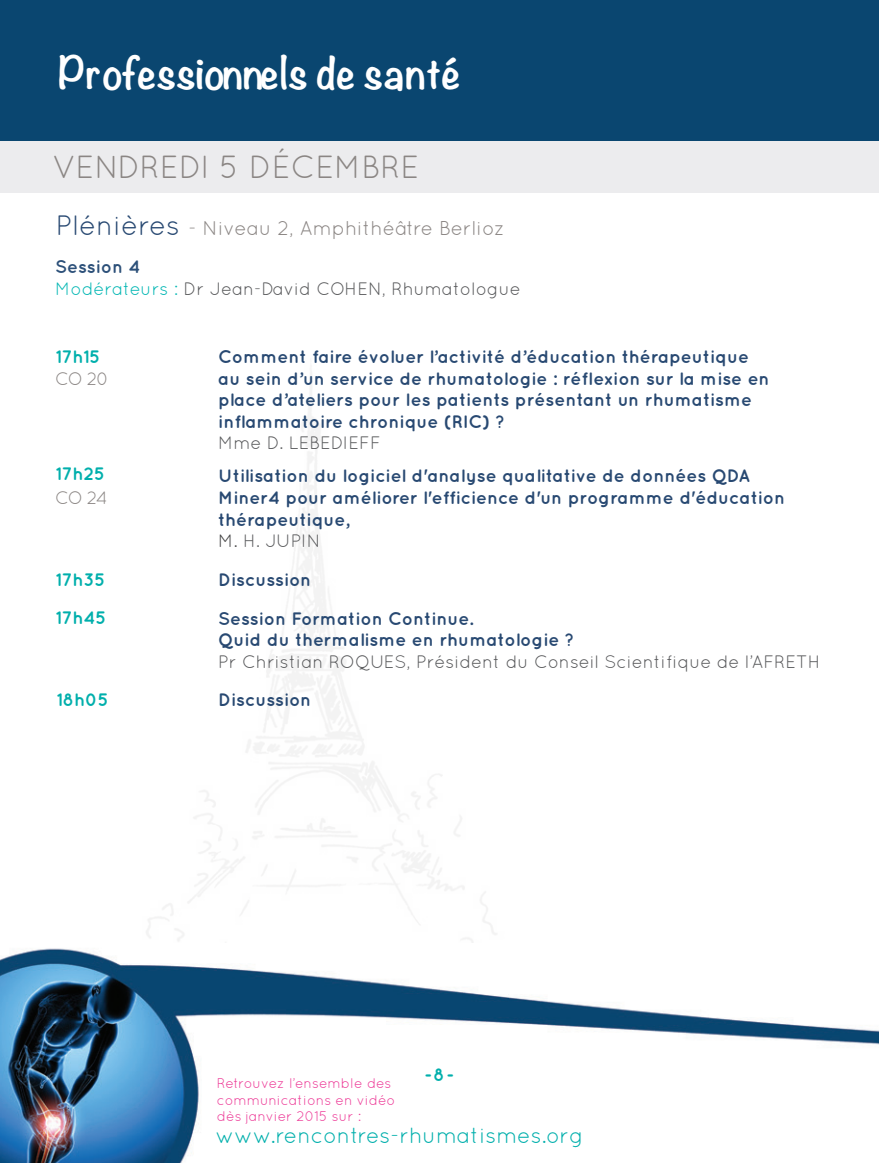
<style>
.page{position:relative;width:879px;height:1163px;background:#fff}
.page>*{position:absolute;margin:0;border:0;box-sizing:border-box;transform-origin:0 0}
.t1{font:700 40px "Noteworthy";color:#fff}
.t2{font:32px "Quicksand";color:#8b8684}
.t3{font:22px "Quicksand";color:#00afac}
.t4{font:20px "Quicksand";color:#8b8684}
.t5{font:700 18px/21.6px "Quicksand";color:#284972}
.t6{font:18px/21.6px "Quicksand";color:#57585a}
.t7{font:700 18px/38.6px "Quicksand";color:#00afac}
.t8{font:18px "Quicksand";letter-spacing:-.07em;color:#8b8684}
.t9{font:14px/16.8px "Quicksand";color:#ed3896}
.s1{font-size:28px;color:#284972}
.s2{font-weight:700;color:#2c5079}
.s3{color:#00b6b3}
.s4{font-weight:400;color:#3e3e3f}
.s5{font-weight:400;color:#57585a}
</style>
<div class="page">
<div style="left:0;top:140px;width:879px;height:53px;background:#ececee"></div>
<div style="left:0;top:0;width:879px;height:140px;background:#0a4670"></div>
<img style="left:0;top:948px;width:879px;height:214px">
<h1 class="t1" style="left:58px;top:37px;width:405px">Professionnels de santé</h1>
<h2 class="t2" style="left:52px;top:148px;width:303px">VENDREDI 5 d écembr</h2>
<h2 class="t2" style="left:400px;top:148px;width:20px">e</h2>
<p class="t4" style="left:56px;top:217px;width:451px"><span class="s1">Plénières</span> - N iveau 2, Amphithéâtre Berlioz</p>
<p class="t6" style="left:55px;top:256px;width:467px"><span class="s2">Session 4<br></span><span class="s3">Modérateurs :</span> Dr Jean-David COHEN, Rhumatologue</p>
<p class="t7" style="left:56px;top:337px;width:46px">17h15</p>
<p class="t8" style="left:55px;top:368px;width:56px">CO 20</p>
<p class="t7" style="left:56px;top:453px;width:51px">17h25</p>
<p class="t8" style="left:55px;top:488px;width:54px">CO 24</p>
<p class="t7" style="left:56px;top:559px;width:52px">17h35<br>17h45</p>
<p class="t7" style="left:57px;top:679px;width:54px">18h05</p>
<p class="t5" style="left:218px;top:345px;width:553px">Comment faire évoluer l’activité d’éducation thérapeutique au sein d’un service de rhumatologie : réflexion sur la mise en place d’ateliers pour les patients présentant un rhumatisme inflammatoire chronique (RIC) ?</p>
<p class="t6" style="left:218px;top:432px;width:164px">Mme D. LEBEDIEFF</p>
<p class="t5" style="left:218px;top:464px;width:568px">Utilisation du logiciel d'analyse qualitative de données QDA Miner4 pour améliorer l'efficience d'un programme d'éducation thérapeutique,<br><span class="s4">M.</span> <span class="s5">H. JUPIN</span></p>
<p class="t5" style="left:218px;top:559px;width:257px;line-height:38.6px">Discussion<br>Session Formation Continue.</p>
<p class="t5" style="left:218px;top:628px;width:358px">Quid du thermalisme en rhumatologie ?</p>
<p class="t6" style="left:218px;top:650px;width:136px">Pr Christian ROQUES</p>
<p class="t6" style="left:407px;top:650px;width:415px">, Président du Conseil Scientifique de l’AFRETH</p>
<p class="t5" style="left:218px;top:688px;width:95px">Discussion</p>
<p class="t7" style="left:424px;top:1054px;width:31px">- 8 -</p>
<p class="t9" style="left:217px;top:1074px;width:180px">Retrouvez l’ensemble des communications en vidéo dès janvier 2015 sur :</p>
<p class="t3" style="left:215px;top:1122px;width:370px">www.rencontres-rhumatismes.org</p>
</div>
